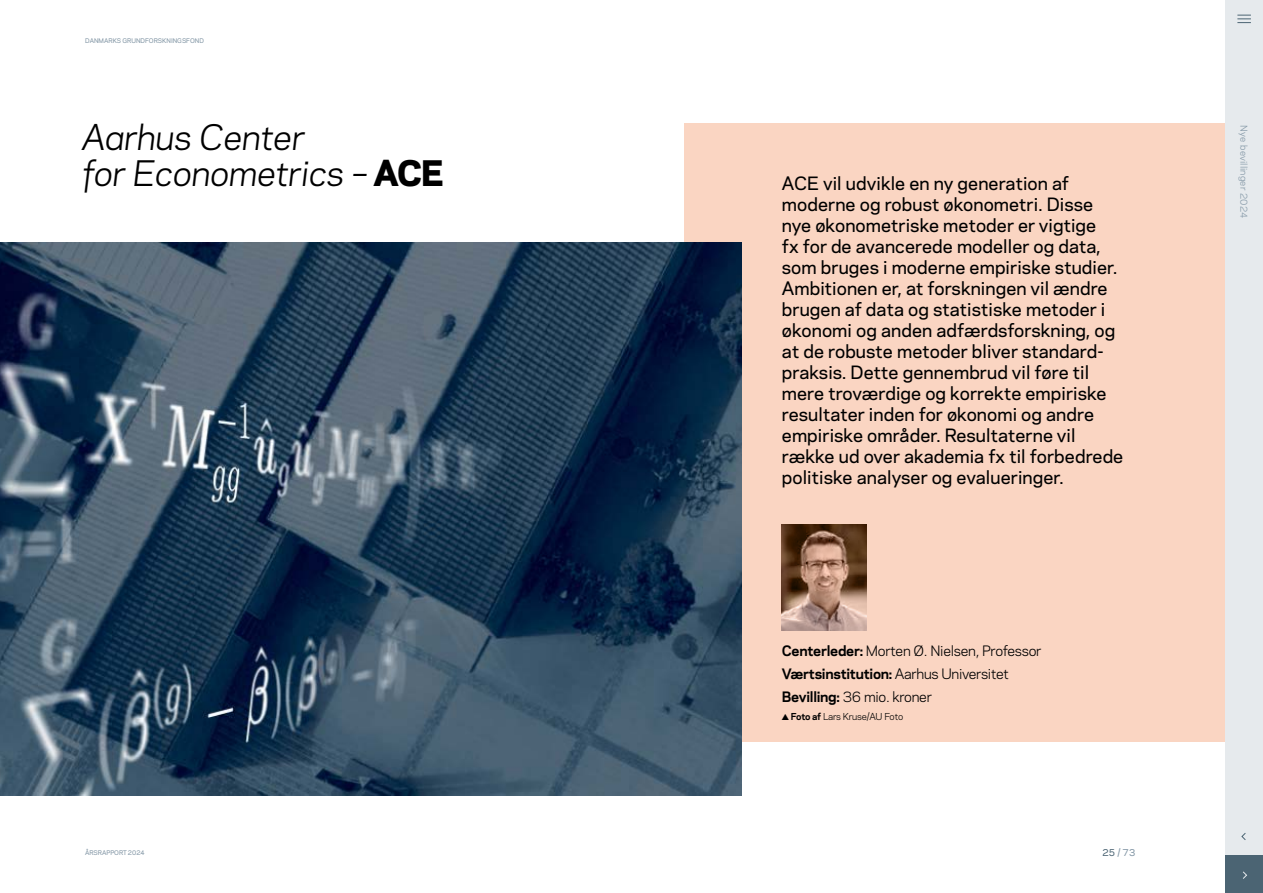
<style>
.page{position:relative;width:1263px;height:893px;background:#fff}
.page>*{position:absolute;margin:0;border:0;box-sizing:border-box;transform-origin:0 0}
.H2_bi20_24{font:italic 33px/36px "Galaxie Polaris";letter-spacing:-.01em;color:#000}
.Stor_brød{font:500 17.25px/21px "Galaxie Polaris";letter-spacing:.005em;color:#000}
.CoE_INFO{font:13.5px "Galaxie Polaris";letter-spacing:-.02em;color:#000}
.CoE_INFO-2{font:700 13.5px "Galaxie Polaris";letter-spacing:-.02em;color:#000}
.CoE_INFO-3{font:9px "Galaxie Polaris";letter-spacing:-.02em;color:#000}
.t1{font:9px "Galaxie Polaris";letter-spacing:.02em;color:#8296a5}
.t2{font:500 9px "Galaxie Polaris";color:#8296a5}
.t3{font:500 6px "Galaxie Polaris";color:#8296a5}
.s1{font-weight:800;font-style:normal}
.s2{font-weight:700}
.s3{font-weight:400}
.s4{color:#4b6473}
</style>
<div class="page">
<div style="left:685px;top:123px;width:578px;height:619px;background:#fad5c2"></div>
<img style="left:0;top:242px;width:741px;height:553px">
<img style="left:782px;top:525px;width:85px;height:106px">
<div style="left:1225px;top:0;width:38px;height:893px;background:#e6eaed"></div>
<div style="left:1225px;top:855px;width:38px;height:38px;background:#4b6473"></div>
<svg style="left:1237px;top:15px;width:14px;height:8px"></svg>
<svg style="left:1241px;top:833px;width:5px;height:7px"></svg>
<svg style="left:1243px;top:871px;width:4px;height:8px"></svg>
<p class="t3" style="left:85px;top:36px;width:120px">DANMARKS GRUNDFORSKNINGSFOND</p>
<p class="H2_bi20_24" style="left:82px;top:117px;width:363px">Aarhus Center<br>for Econometrics – <span class="s1">ACE</span></p>
<p class="Stor_brød" style="left:782px;top:172px;width:343px">ACE vil udvikle en ny generation af moderne og robust økonometri. Disse nye økonometriske metoder er vigtige<br>fx for de avancerede modeller og data, som bruges i moderne empiriske studier.<br>Ambitionen er, at forskningen vil ændre brugen af data og statistiske metoder i økonomi og anden adfærdsforskning, og at de robuste metoder bliver standard&shy;praksis. Dette gennembrud vil føre til mere troværdige og korrekte empiriske resultater inden for økonomi og andre empiriske områder. Resultaterne vil række ud over akademia fx til forbedrede politiske analyser og evalueringer.</p>
<p class="CoE_INFO" style="left:782px;top:641px;width:261px"><span class="s2">Centerleder:</span> Morten Ø. Nielsen, Professor</p>
<p class="CoE_INFO-2" style="left:782px;top:664px;width:228px">Værtsinstitution: <span class="s3">Aarhus Universitet</span></p>
<p class="CoE_INFO" style="left:782px;top:687px;width:152px"><span class="s2">Bevilling:</span> 36 mio. kroner</p>
<p class="CoE_INFO-3" style="left:782px;top:710px;width:123px"><span class="s2">▲ Foto af</span> Lars Kruse/AU Foto</p>
<p class="t3" style="left:85px;top:848px;width:61px">ÅRSRAPPORT 2024</p>
<p class="t2" style="left:1102px;top:846px;width:35px"><span class="s4">25</span> / 73</p>
<p class="t1" style="left:1251px;top:125px;width:94px;rotate:90deg">Nye bevillinger 2024</p>
</div>
